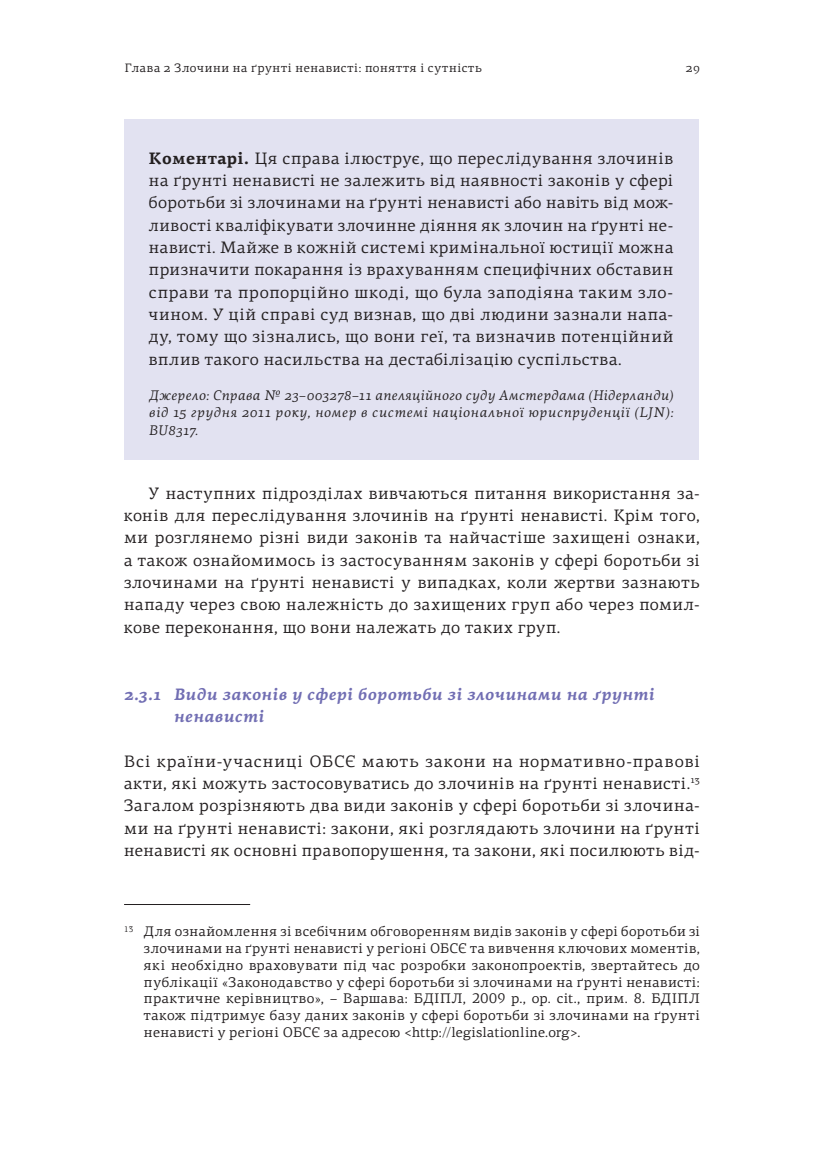
<style>
.page{position:relative;width:824px;height:1171px;background:#fff}
.page>*{position:absolute;margin:0;border:0;box-sizing:border-box;transform-origin:0 0}
.body{font:16.62px/22.4px "PF Centro Serif Pro";letter-spacing:.035em;color:#231f20;text-align:justify}
.body_next{font:16.62px/22.4px "PF Centro Serif Pro";letter-spacing:.035em;color:#231f20;text-align:justify}
.srodtytuly3{font:italic 700 16.62px/22.4px "PF Centro Serif Pro";letter-spacing:.03em;color:#716eb3}
.przypisy{font:14px/16.8px "PF Centro Serif Pro";letter-spacing:.025em;color:#231f20;text-align:justify}
.source{font:italic 14px/17.5px "PF Centro Serif Pro";letter-spacing:.045em;color:#231f20;text-align:justify}
.t1{font:12.25px "PF Centro Serif Pro";letter-spacing:.055em;color:#231f20}
.s1{font-weight:700}
</style>
<div class="page">
<div style="left:124px;top:119px;width:574px;height:340px;background:#e2e2f1"></div>
<hr style="left:124px;top:904px;width:126px;height:1px;background:#231f20">
<p class="t1" style="left:125px;top:61px;width:359px">Глава 2 Злочини на ґрунті ненависті: поняття і сутність</p>
<p class="t1" style="left:685px;top:61px;width:16px">29</p>
<p class="body" style="left:149px;top:147px;width:526px"><span class="s1">Коментарі.</span> Ця справа ілюструє, що переслідування злочинів на ґрунті ненависті не залежить від наявності законів у сфері боротьби зі злочинами на ґрунті ненависті або навіть від мож&shy;ливості кваліфікувати злочинне діяння як злочин на ґрунті не&shy;нависті. Майже в кожній системі кримінальної юстиції можна призначити покарання із врахуванням специфічних обставин справи та пропорційно шкоді, що була заподіяна таким зло&shy;чином. У цій справі суд визнав, що дві людини зазнали напа&shy;ду, тому що зізнались, що вони геї, та визначив потенційний вплив такого насильства на дестабілізацію суспільства.</p>
<p class="source" style="left:149px;top:386px;width:526px">Джерело: Справа № 23–003278–11 апеляційного суду Амстердама (Нідерланди) від 15 грудня 2011 року, номер в системі національної юриспруденції (LJN):<br>BU8317.</p>
<p class="body_next" style="left:124px;top:482px;width:577px;text-indent:25px">У наступних підрозділах вивчаються питання використання за&shy;конів для переслідування злочинів на ґрунті ненависті. Крім того, ми розглянемо різні види законів та найчастіше захищені ознаки, а також ознайомимось із застосуванням законів у сфері боротьби зі злочинами на ґрунті ненависті у випадках, коли жертви зазнають нападу через свою належність до захищених груп або через помил&shy;кове переконання, що вони належать до таких груп.</p>
<p class="srodtytuly3" style="left:174px;top:683px;width:482px;text-indent:-50px">2.3.1 Види законів у сфері боротьби зі злочинами на ґрунті ненависті</p>
<p class="body" style="left:124px;top:750px;width:577px">Всі країни-учасниці ОБСЄ мають закони на нормативно-правові акти, які можуть застосовуватись до злочинів на ґрунті ненависті.<sup>13<br></sup>Загалом розрізняють два види законів у сфері боротьби зі злочина&shy;ми на ґрунті ненависті: закони, які розглядають злочини на ґрунті ненависті як основні правопорушення, та закони, які посилюють від-</p>
<p class="przypisy" style="left:144px;top:923px;width:557px;text-indent:-20px"><sup>13</sup> Для ознайомлення зі всебічним обговоренням видів законів у сфері боротьби зі злочинами на ґрунті ненависті у регіоні ОБСЄ та вивчення ключових моментів, які необхідно враховувати під час розробки законопроектів, звертайтесь до публікації «Законодавство у сфері боротьби зі злочинами на ґрунті ненависті: практичне керівництво», – Варшава: БДІПЛ, 2009 р., op. cit., прим. 8. БДІПЛ також підтримує базу даних законів у сфері боротьби зі злочинами на ґрунті ненависті у регіоні ОБСЄ за адресою &lt;http://legislationline.org&gt;.</p>
</div>
